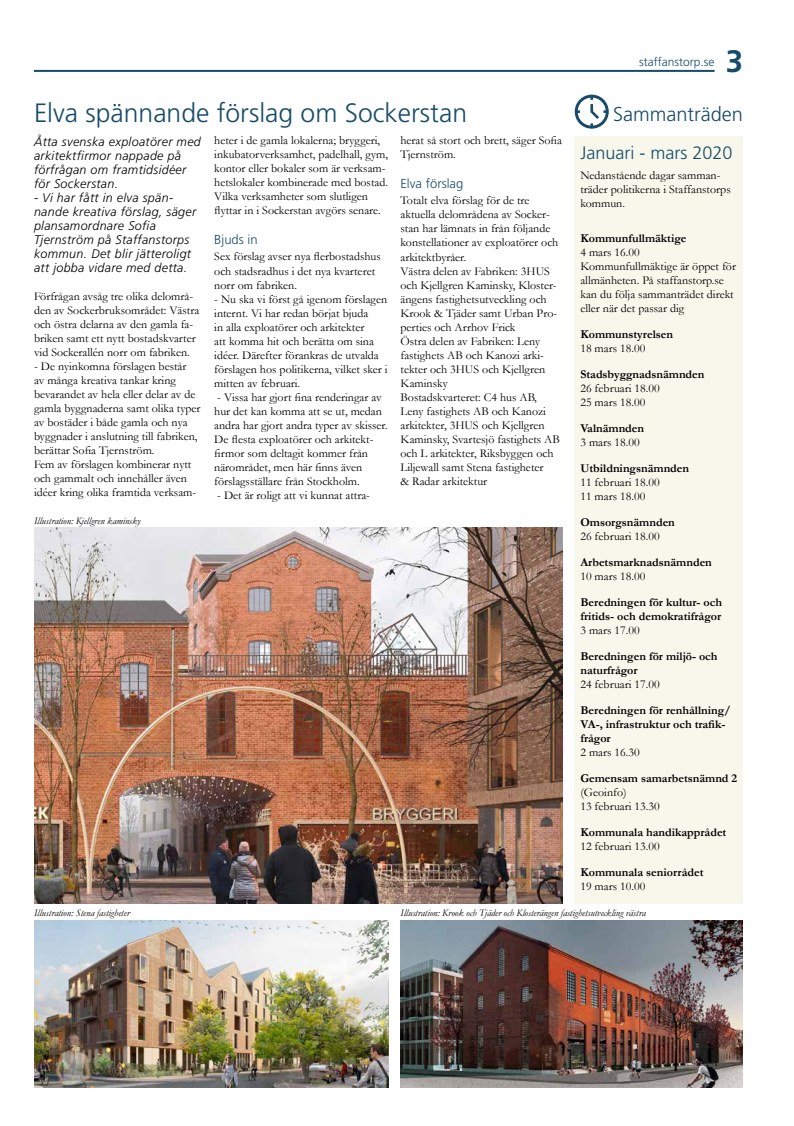
<style>
.page{position:relative;width:794px;height:1126px;background:#fff}
.page>*{position:absolute;margin:0;border:0;box-sizing:border-box;transform-origin:0 0}
.t1{font:700 31px "Frutiger";color:#174b69}
.t2{font:300 26.5px "Frutiger";color:#174b69}
.t3{font:300 20px "Frutiger";color:#174b69}
.t4{font:300 18px "Frutiger";color:#174b69}
.t5{font:300 13px "Frutiger";color:#174b69}
.t6{font:italic 300 12.5px/14px "Frutiger";letter-spacing:.025em;color:#000}
.t7{font:12px/14px "Garamond";color:#000}
.t8{font:700 12px/14px "Garamond";color:#000}
.t9{font:300 12px "Frutiger";color:#174b69}
.t10{font:italic 10px "Garamond";color:#000}
</style>
<div class="page">
<hr style="left:34px;top:70px;width:680px;height:2px;background:#174b69">
<img style="left:34px;top:527px;width:529px;height:376px">
<img style="left:400px;top:920px;width:343px;height:167px">
<img style="left:34px;top:920px;width:354px;height:167px">
<div style="left:575px;top:136px;width:168px;height:767px;background:#f7f7ec"></div>
<svg style="left:575px;top:95px;width:34px;height:34px"></svg>
<h2 class="t2" style="left:34px;top:98px;width:434px">Elva spännande förslag om Sockerstan</h2>
<p class="t7" style="left:214px;top:133px;width:175px">heter i de gamla lokalerna; bryggeri, inkubatorverksamhet, padelhall, gym, kontor eller bokaler som är verksam&shy;hetslokaler kombinerade med bostad.<br>Vilka verksamheter som slutligen flyttar in i Sockerstan avgörs senare.</p>
<p class="t5" style="left:214px;top:232px;width:45px">Bjuds in</p>
<p class="t7" style="left:214px;top:249px;width:168px">Sex förslag avser nya flerbostadshus och stadsradhus i det nya kvarteret norr om fabriken.</p>
<p class="t7" style="left:214px;top:291px;width:175px">- Nu ska vi först gå igenom förslagen internt. Vi har redan börjat bjuda<br>in alla exploatörer och arkitekter<br>att komma hit och berätta om sina idéer. Därefter förankras de utvalda förslagen hos politikerna, vilket sker i mitten av februari.</p>
<p class="t7" style="left:214px;top:389px;width:175px">- Vissa har gjort fina renderingar av hur det kan komma att se ut, medan andra har gjort andra typer av skisser.<br>De flesta exploatörer och arkitekt&shy;firmor som deltagit kommer från närområdet, men här finns även förslagsställare från Stockholm.</p>
<p class="t7" style="left:217px;top:487px;width:154px">- Det är roligt att vi kunnat attra-</p>
<p class="t6" style="left:34px;top:134px;width:168px">Åtta svenska exploatörer med arkitektfirmor nappade på förfrågan om framtidsidéer för Sockerstan.</p>
<p class="t6" style="left:34px;top:190px;width:164px">- Vi har fått in elva spän&shy;nande kreativa förslag, säger plansamordnare Sofia<br>Tjernström på Staffanstorps kommun. Det blir jätteroligt att jobba vidare med detta.</p>
<p class="t7" style="left:34px;top:288px;width:167px">Förfrågan avsåg tre olika delområ&shy;den av Sockerbruksområdet: Västra och östra delarna av den gamla fa&shy;briken samt ett nytt bostadskvarter vid Sockerallén norr om fabriken.</p>
<p class="t7" style="left:34px;top:358px;width:168px">- De nyinkomna förslagen består<br>av många kreativa tankar kring bevarandet av hela eller delar av de gamla byggnaderna samt olika typer av bostäder i både gamla och nya byggnader i anslutning till fabriken, berättar Sofia Tjernström.<br>Fem av förslagen kombinerar nytt och gammalt och innehåller även idéer kring olika framtida verksam-</p>
<p class="t7" style="left:400px;top:133px;width:163px">herat så stort och brett, säger Sofia<br>Tjernström.</p>
<p class="t5" style="left:400px;top:176px;width:64px">Elva förslag</p>
<p class="t7" style="left:400px;top:193px;width:161px">Totalt elva förslag för de tre aktuella delområdena av Socker&shy;stan har lämnats in från följande konstellationer av exploatörer och arkitektbyråer.<br>Västra delen av Fabriken: 3HUS och Kjellgren Kaminsky, Kloster&shy;ängens fastighetsutveckling och<br>Krook &amp; Tjäder samt Urban Pro&shy;perties och Arrhov Frick<br>Östra delen av Fabriken: Leny fastighets AB och Kanozi arki&shy;tekter och 3HUS och Kjellgren<br>Kaminsky<br>Bostadskvarteret: C4 hus AB,<br>Leny fastighets AB och Kanozi arkitekter, 3HUS och Kjellgren<br>Kaminsky, Svartesjö fastighets AB och L arkitekter, Riksbyggen och<br>Liljewall samt Stena fastigheter<br>&amp; Radar arkitektur</p>
<p class="t10" style="left:34px;top:514px;width:108px">Illustration: Kjellgren kaminsky</p>
<p class="t9" style="left:639px;top:55px;width:77px">staffanstorp.se</p>
<h1 class="t1" style="left:725px;top:43px;width:19px">3</h1>
<h3 class="t3" style="left:613px;top:103px;width:131px">Sammanträden</h3>
<h3 class="t4" style="left:580px;top:142px;width:154px">Januari - mars 2020</h3>
<p class="t7" style="left:580px;top:167px;width:152px">Nedanstående dagar samman&shy;träder politikerna i Staffanstorps kommun.</p>
<p class="t8" style="left:580px;top:231px;width:108px">Kommunfullmäktige</p>
<p class="t7" style="left:580px;top:244px;width:157px">4 mars 16.00<br>Kommunfullmäktige är öppet för allmänheten. På staffanstorp.se kan du följa sammanträdet direkt eller när det passar dig</p>
<p class="t8" style="left:580px;top:327px;width:94px">Kommunstyrelsen</p>
<p class="t7" style="left:580px;top:340px;width:66px">18 mars 18.00</p>
<p class="t8" style="left:580px;top:367px;width:126px">Stadsbyggnadsnämnden</p>
<p class="t7" style="left:580px;top:380px;width:81px">26 februari 18.00<br>25 mars 18.00</p>
<p class="t8" style="left:580px;top:421px;width:65px">Valnämnden</p>
<p class="t7" style="left:580px;top:434px;width:61px">3 mars 18.00</p>
<p class="t8" style="left:580px;top:461px;width:110px">Utbildningsnämnden</p>
<p class="t7" style="left:580px;top:474px;width:81px">11 februari 18.00<br>11 mars 18.00</p>
<p class="t8" style="left:580px;top:515px;width:96px">Omsorgsnämnden</p>
<p class="t7" style="left:580px;top:528px;width:81px">26 februari 18.00</p>
<p class="t8" style="left:580px;top:555px;width:133px">Arbetsmarknadsnämnden</p>
<p class="t7" style="left:580px;top:568px;width:66px">10 mars 18.00</p>
<p class="t8" style="left:580px;top:595px;width:143px">Beredningen för kultur- och fritids- och demokratifrågor</p>
<p class="t7" style="left:580px;top:622px;width:61px">3 mars 17.00</p>
<p class="t8" style="left:580px;top:649px;width:139px">Beredningen för miljö- och naturfrågor</p>
<p class="t7" style="left:580px;top:676px;width:81px">24 februari 17.00</p>
<p class="t8" style="left:580px;top:703px;width:152px">Beredningen för renhållning/<br>VA-, infrastruktur och trafik&shy;frågor</p>
<p class="t7" style="left:580px;top:744px;width:61px">2 mars 16.30</p>
<p class="t8" style="left:580px;top:771px;width:158px">Gemensam samarbetsnämnd 2</p>
<p class="t7" style="left:580px;top:785px;width:81px">(Geoinfo)<br>13 februari 13.30</p>
<p class="t8" style="left:580px;top:825px;width:147px">Kommunala handikapprådet</p>
<p class="t7" style="left:580px;top:839px;width:81px">12 februari 13.00</p>
<p class="t8" style="left:580px;top:865px;width:125px">Kommunala seniorrådet</p>
<p class="t7" style="left:580px;top:879px;width:66px">19 mars 10.00</p>
<p class="t10" style="left:34px;top:905px;width:97px">Illustration: Stena fastigheter</p>
<p class="t10" style="left:400px;top:905px;width:247px">Illustration: Krook och Tjäder och Klosterängen fastighetsutveckling västra</p>
</div>
